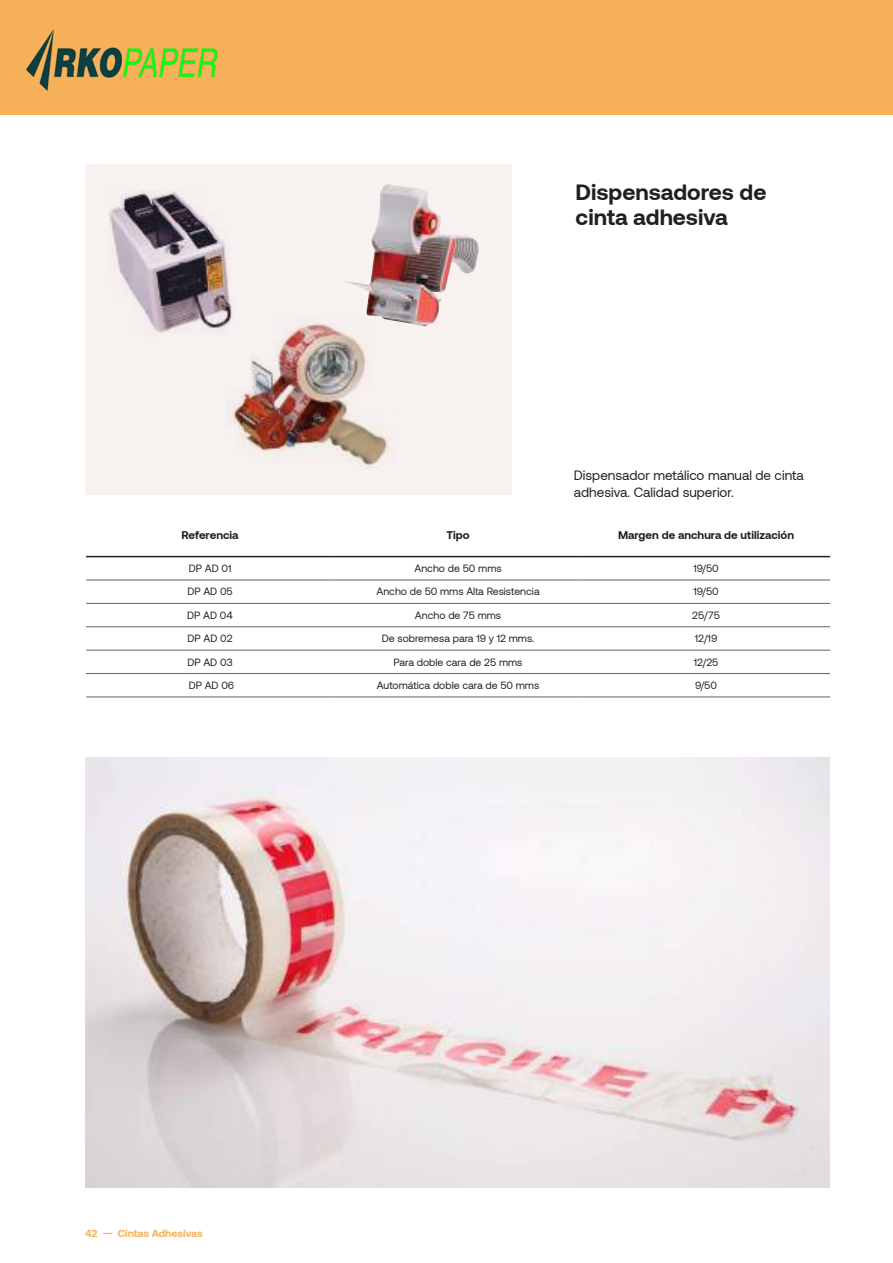
<style>
.page{position:relative;width:893px;height:1263px;background:#fff}
.page>*{position:absolute;margin:0;border:0;box-sizing:border-box;transform-origin:0 0}
.t1{font:700 22.5px/25.5px "Aeonik";color:#241f1f}
.t2{font:13.5px/16.5px "Aeonik";color:#241f1f}
.t3{font:700 11.4px "Aeonik";color:#241f1f}
.t4{font:10.5px "Aeonik";color:#241f1f}
.t5{font:700 10.5px "Aeonik";color:#f6b15a}
</style>
<div class="page">
<div style="left:85px;top:164px;width:427px;height:330px;background:#f7f1f0"></div>
<img style="left:345px;top:184px;width:134px;height:142px">
<img style="left:109px;top:191px;width:124px;height:142px">
<img style="left:226px;top:318px;width:176px;height:150px">
<img style="left:85px;top:757px;width:744px;height:430px">
<hr style="left:86px;top:556px;width:248px;height:1px;background:#241f1f">
<hr style="left:334px;top:556px;width:248px;height:1px;background:#241f1f">
<hr style="left:582px;top:556px;width:248px;height:1px;background:#241f1f">
<hr style="left:86px;top:580px;width:248px;height:1px;background:#656365">
<hr style="left:334px;top:580px;width:248px;height:1px;background:#656365">
<hr style="left:582px;top:580px;width:248px;height:1px;background:#656365">
<hr style="left:86px;top:603px;width:248px;height:1px;background:#656365">
<hr style="left:334px;top:603px;width:248px;height:1px;background:#656365">
<hr style="left:582px;top:603px;width:248px;height:1px;background:#656365">
<hr style="left:86px;top:626px;width:248px;height:1px;background:#656365">
<hr style="left:334px;top:626px;width:248px;height:1px;background:#656365">
<hr style="left:582px;top:626px;width:248px;height:1px;background:#656365">
<hr style="left:86px;top:650px;width:248px;height:1px;background:#656365">
<hr style="left:334px;top:650px;width:248px;height:1px;background:#656365">
<hr style="left:582px;top:650px;width:248px;height:1px;background:#656365">
<hr style="left:86px;top:673px;width:248px;height:1px;background:#656365">
<hr style="left:334px;top:673px;width:248px;height:1px;background:#656365">
<hr style="left:582px;top:673px;width:248px;height:1px;background:#656365">
<hr style="left:86px;top:697px;width:248px;height:1px;background:#656365">
<hr style="left:334px;top:697px;width:248px;height:1px;background:#656365">
<hr style="left:582px;top:697px;width:248px;height:1px;background:#656365">
<div style="left:0;top:0;width:893px;height:115px;background:#f6b15a"></div>
<img style="left:26px;top:29px;width:192px;height:62px">
<h1 class="t1" style="left:576px;top:179px;width:192px">Dispensadores de cinta adhesiva</h1>
<p class="t2" style="left:574px;top:467px;width:231px">Dispensador metálico manual de cinta adhesiva. Calidad superior.</p>
<p class="t3" style="left:182px;top:528px;width:59px">Referencia</p>
<p class="t3" style="left:446px;top:528px;width:25px">Tipo</p>
<p class="t3" style="left:618px;top:528px;width:178px">Margen de anchura de utilización</p>
<p class="t4" style="left:189px;top:562px;width:44px">DP AD 01</p>
<p class="t4" style="left:414px;top:562px;width:89px">Ancho de 50 mms</p>
<p class="t4" style="left:693px;top:562px;width:27px">19/50</p>
<p class="t4" style="left:187px;top:586px;width:47px">DP AD 05</p>
<p class="t4" style="left:376px;top:586px;width:165px">Ancho de 50 mms Alta Resistencia</p>
<p class="t4" style="left:693px;top:586px;width:27px">19/50</p>
<p class="t4" style="left:187px;top:609px;width:47px">DP AD 04</p>
<p class="t4" style="left:415px;top:609px;width:88px">Ancho de 75 mms</p>
<p class="t4" style="left:692px;top:609px;width:29px">25/75</p>
<p class="t4" style="left:187px;top:633px;width:47px">DP AD 02</p>
<p class="t4" style="left:382px;top:633px;width:154px">De sobremesa para 19 y 12 mms.</p>
<p class="t4" style="left:695px;top:633px;width:24px">12/19</p>
<p class="t4" style="left:187px;top:656px;width:47px">DP AD 03</p>
<p class="t4" style="left:394px;top:656px;width:130px">Para doble cara de 25 mms</p>
<p class="t4" style="left:694px;top:656px;width:26px">12/25</p>
<p class="t4" style="left:189px;top:679px;width:47px">DP AD 06</p>
<p class="t4" style="left:377px;top:679px;width:164px">Automática doble cara de 50 mms</p>
<p class="t4" style="left:695px;top:679px;width:23px">9/50</p>
<p class="t5" style="left:85px;top:1227px;width:119px">42 — Cintas Adhesivas</p>
</div>
